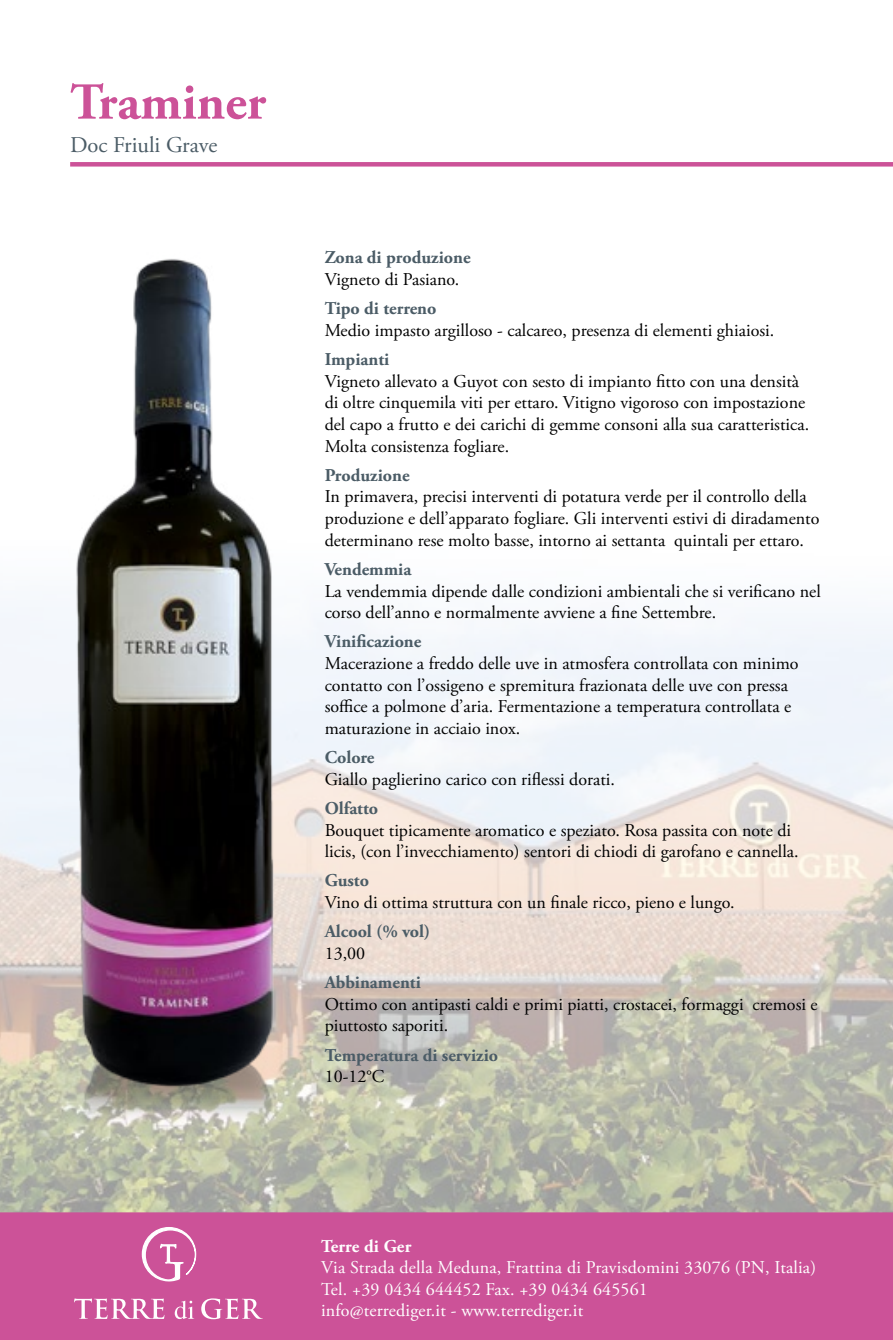
<style>
.page{position:relative;width:893px;height:1340px;background:#fff}
.page>*{position:absolute;margin:0;border:0;box-sizing:border-box;transform-origin:0 0}
.t1{font:700 51.75px "Adobe Garamond Pro";color:#cc5298}
.t2{font:22.5px "Adobe Garamond Pro";color:#4b5c66}
.t3{font:18px/21.6px "Adobe Garamond Pro";color:#000}
.t4{font:700 18px "Adobe Garamond Pro";color:#4b5c66}
.t5{font:18px/21.6px "Adobe Garamond Pro";letter-spacing:.01em;color:#fff}
.t6{font:700 18px "Adobe Garamond Pro";letter-spacing:.01em;color:#fff}
</style>
<div class="page">
<img style="left:0;top:607px;width:893px;height:605px">
<hr style="left:70px;top:162px;width:823px;height:4px;background:#cc5298">
<div style="left:0;top:1212px;width:893px;height:127px;background:#cc5298"></div>
<svg style="left:74px;top:1298px;width:90px;height:20px"></svg>
<svg style="left:175px;top:1300px;width:19px;height:18px"></svg>
<svg style="left:201px;top:1298px;width:62px;height:21px"></svg>
<svg style="left:141px;top:1226px;width:56px;height:56px"></svg>
<img style="left:68px;top:259px;width:220px;height:917px">
<h1 class="t1" style="left:70px;top:72px;width:197px">Traminer</h1>
<p class="t2" style="left:70px;top:132px;width:149px">Doc Friuli Grave</p>
<p class="t4" style="left:325px;top:247px;width:147px">Zona di produzione</p>
<p class="t3" style="left:325px;top:269px;width:136px">Vigneto di Pasiano.</p>
<p class="t4" style="left:325px;top:298px;width:113px">Tipo di terreno</p>
<p class="t3" style="left:325px;top:320px;width:451px">Medio impasto argilloso - calcareo, presenza di elementi ghiaiosi.</p>
<p class="t4" style="left:325px;top:349px;width:66px">Impianti</p>
<p class="t3" style="left:325px;top:371px;width:486px">Vigneto allevato a Guyot con sesto di impianto fitto con una densità di oltre cinquemila viti per ettaro. Vitigno vigoroso con impostazione del capo a frutto e dei carichi di gemme consoni alla sua caratteristica.<br>Molta consistenza fogliare.</p>
<p class="t4" style="left:325px;top:464px;width:86px">Produzione</p>
<p class="t3" style="left:325px;top:486px;width:496px">In primavera, precisi interventi di potatura verde per il controllo della produzione e dell’apparato fogliare. Gli interventi estivi di diradamento determinano rese molto basse, intorno ai settanta quintali per ettaro.</p>
<p class="t4" style="left:325px;top:558px;width:88px">Vendemmia</p>
<p class="t3" style="left:325px;top:580px;width:498px">La vendemmia dipende dalle condizioni ambientali che si verificano nel corso dell’anno e normalmente avviene a fine Settembre.</p>
<p class="t4" style="left:325px;top:631px;width:98px">Vinificazione</p>
<p class="t3" style="left:325px;top:653px;width:475px">Macerazione a freddo delle uve in atmosfera controllata con minimo contatto con l’ossigeno e spremitura frazionata delle uve con pressa soffice a polmone d’aria. Fermentazione a temperatura controllata e maturazione in acciaio inox.</p>
<p class="t4" style="left:325px;top:747px;width:51px">Colore</p>
<p class="t3" style="left:325px;top:769px;width:292px">Giallo paglierino carico con riflessi dorati.</p>
<p class="t4" style="left:325px;top:797px;width:55px">Olfatto</p>
<p class="t3" style="left:325px;top:819px;width:475px">Bouquet tipicamente aromatico e speziato. Rosa passita con note di licis, (con l’invecchiamento) sentori di chiodi di garofano e cannella.</p>
<p class="t4" style="left:325px;top:870px;width:46px">Gusto</p>
<p class="t3" style="left:325px;top:892px;width:411px">Vino di ottima struttura con un finale ricco, pieno e lungo.</p>
<p class="t4" style="left:325px;top:921px;width:107px">Alcool (% vol)</p>
<p class="t3" style="left:325px;top:943px;width:42px">13,00</p>
<p class="t4" style="left:325px;top:972px;width:98px">Abbinamenti</p>
<p class="t3" style="left:325px;top:994px;width:495px">Ottimo con antipasti caldi e primi piatti, crostacei, formaggi cremosi e piuttosto saporiti.</p>
<p class="t4" style="left:325px;top:1044px;width:175px">Temperatura di servizio</p>
<p class="t3" style="left:325px;top:1066px;width:61px">10-12°C</p>
<p class="t6" style="left:321px;top:1235px;width:92px">Terre di Ger</p>
<p class="t5" style="left:321px;top:1257px;width:497px">Via Strada della Meduna, Frattina di Pravisdomini 33076 (PN, Italia)<br>Tel. +39 0434 644452 Fax. +39 0434 645561<br>info@terrediger.it - www.terrediger.it</p>
</div>
